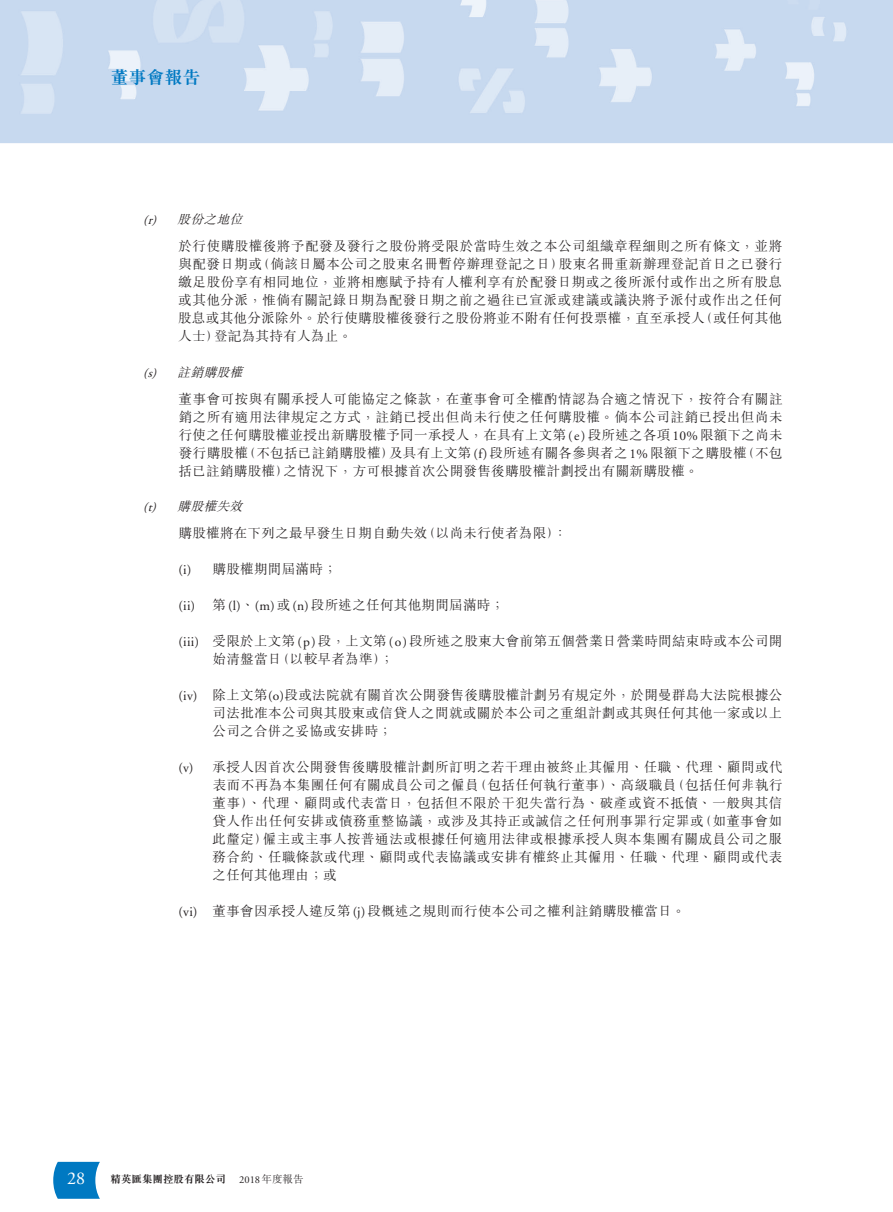
<style>
.page{position:relative;width:893px;height:1212px;background:#fff}
.page>*{position:absolute;margin:0;border:0;box-sizing:border-box;transform-origin:0 0}
.t1{font:700 18px "M Sung HK";color:#0079c2}
.t2{font:18px "Adobe Garamond";color:#fff}
.t3{font:300 13.5px/18px "M Sung HK";letter-spacing:.025em;color:#231f20;text-align:justify}
.t4{font:italic 300 12.75px "M Sung HK";color:#231f20}
.t5{font:700 10.5px "M Sung HK";color:#231f20}
.t6{font:10.5px "Adobe Garamond";color:#231f20}
.s1{font-family:"Adobe Garamond";font-weight:400}
.s2{font-family:"M Sung HK";font-weight:300}
</style>
<div class="page">
<img style="left:0;top:0;width:893px;height:143px">
<svg style="left:53px;top:1162px;width:47px;height:37px;background:#1b87c8"></svg>
<h1 class="t1" style="left:111px;top:65px;width:91px">董事會報告</h1>
<p class="t4" style="left:143px;top:210px;width:105px"><span class="s1">(r)</span> 股份之地位</p>
<p class="t3" style="left:178px;top:237px;width:606px">於行使購股權後將予配發及發行之股份將受限於當時生效之本公司組織章程細則之所有條文，並將與配發日期或（倘該日屬本公司之股東名冊暫停辦理登記之日）股東名冊重新辦理登記首日之已發行繳足股份享有相同地位，並將相應賦予持有人權利享有於配發日期或之後所派付或作出之所有股息或其他分派，惟倘有關記錄日期為配發日期之前之過往已宣派或建議或議決將予派付或作出之任何股息或其他分派除外。於行使購股權後發行之股份將並不附有任何投票權，直至承授人（或任何其他人士）登記為其持有人為止。</p>
<p class="t4" style="left:143px;top:363px;width:105px"><span class="s1">(s)</span> 註銷購股權</p>
<p class="t3" style="left:179px;top:389px;width:606px">董事會可按與有關承授人可能協定之條款，在董事會可全權酌情認為合適之情況下，按符合有關註銷之所有適用法律規定之方式，註銷已授出但尚未行使之任何購股權。倘本公司註銷已授出但尚未行使之任何購股權並授出新購股權予同一承授人，在具有上文第<span class="s1">(e)</span>段所述之各項<span class="s1">10%</span>限額下之尚未發行購股權（不包括已註銷購股權）及具有上文第<span class="s1">(f)</span>段所述有關各參與者之<span class="s1">1%</span>限額下之購股權（不包括已註銷購股權）之情況下，方可根據首次公開發售後購股權計劃授出有關新購股權。</p>
<p class="t4" style="left:143px;top:497px;width:105px"><span class="s1">(t)</span> 購股權失效</p>
<p class="t3" style="left:179px;top:524px;width:390px">購股權將在下列之最早發生日期自動失效（以尚未行使者為限）：</p>
<p class="t3" style="left:179px;top:560px;width:160px"><span class="s1">(i)</span> 購股權期間屆滿時；</p>
<p class="t3" style="left:179px;top:596px;width:327px"><span class="s1">(ii)</span> 第<span class="s1">(l)</span>、<span class="s1">(m)</span>或<span class="s1">(n)</span>段所述之任何其他期間屆滿時；</p>
<p class="t3" style="left:213px;top:632px;width:571px;text-indent:-34px"><span class="s1">(iii)</span> 受限於上文第<span class="s1">(p)</span>段，上文第<span class="s1">(o)</span>段所述之股東大會前第五個營業日營業時間結束時或本公司開始清盤當日（以較早者為準）；</p>
<p class="t3" style="left:213px;top:686px;width:571px;text-indent:-34px"><span class="s1">(iv)</span> 除上文第<span class="s1">(o)</span>段或法院就有關首次公開發售後購股權計劃另有規定外，於開曼群島大法院根據公司法批准本公司與其股東或信貸人之間就或關於本公司之重組計劃或其與任何其他一家或以上公司之合併之妥協或安排時；</p>
<p class="t3" style="left:212px;top:758px;width:572px;text-indent:-34px"><span class="s1">(v)</span> 承授人因首次公開發售後購股權計劃所訂明之若干理由被終止其僱用、任職、代理、顧問或代表而不再為本集團任何有關成員公司之僱員（包括任何執行董事）、高級職員（包括任何非執行董事）、代理、顧問或代表當日，包括但不限於干犯失當行為、破產或資不抵債、一般與其信貸人作出任何安排或債務重整協議，或涉及其持正或誠信之任何刑事罪行定罪或（如董事會如此釐定）僱主或主事人按普通法或根據任何適用法律或根據承授人與本集團有關成員公司之服務合約、任職條款或代理、顧問或代表協議或安排有權終止其僱用、任職、代理、顧問或代表之任何其他理由；或</p>
<p class="t3" style="left:179px;top:902px;width:508px"><span class="s1">(vi)</span> 董事會因承授人違反第<span class="s1">(j)</span>段概述之規則而行使本公司之權利註銷購股權當日。</p>
<h1 class="t2" style="left:67px;top:1169px;width:19px">28</h1>
<p class="t5" style="left:111px;top:1172px;width:117px">精英匯集團控股有限公司</p>
<p class="t6" style="left:239px;top:1174px;width:66px">2018<span class="s2">年度報告</span></p>
</div>
